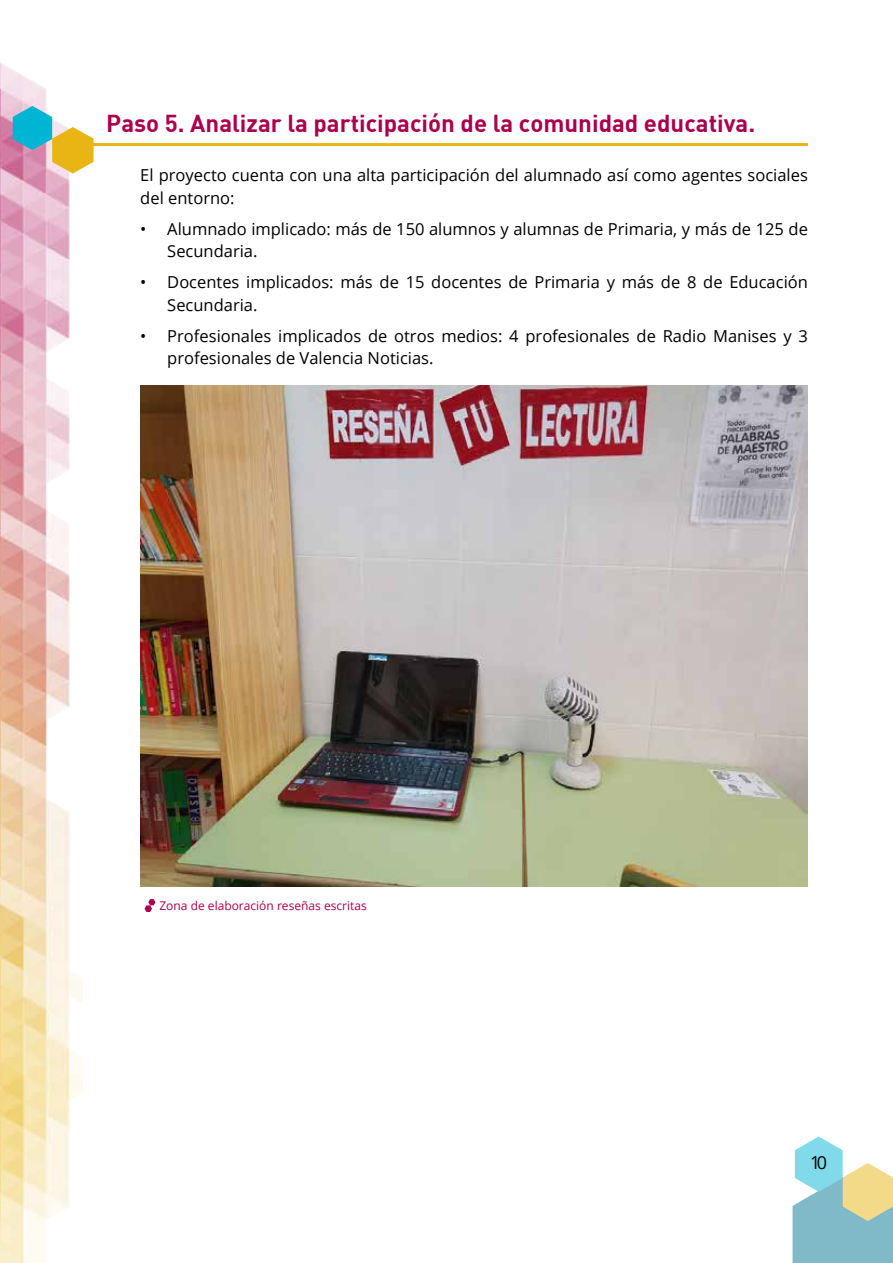
<style>
.page{position:relative;width:893px;height:1263px;background:#fff}
.page>*{position:absolute;margin:0;border:0;box-sizing:border-box;transform-origin:0 0}
.t1{font:700 24px "DIN";color:#ab004d}
.t2{font:18px "Open Sans";color:#000}
.t3{font:16.5px/22.5px "Open Sans";color:#000}
.t4{font:12px "Open Sans";color:#ab004d}
</style>
<div class="page">
<svg style="left:792px;top:1136px;width:101px;height:127px"></svg>
<img style="left:0;top:62px;width:83px;height:1201px">
<hr style="left:86px;top:143px;width:722px;height:3px;background:#e8b514">
<svg style="left:13px;top:106px;width:81px;height:67px"></svg>
<svg style="left:145px;top:899px;width:10px;height:13px"></svg>
<img style="left:140px;top:386px;width:668px;height:500px">
<h1 class="t1" style="left:106px;top:107px;width:650px">Paso 5. Analizar la participación de la comunidad educativa.</h1>
<p class="t3" style="left:140px;top:163px;width:669px">El proyecto cuenta con una alta participación del alumnado así como agentes sociales del entorno:</p>
<p class="t3" style="left:167px;top:217px;width:642px;text-indent:-27px">• Alumnado implicado: más de 150 alumnos y alumnas de Primaria, y más de 125 de<br>Secundaria.</p>
<p class="t3" style="left:167px;top:270px;width:642px;text-indent:-27px">• Docentes implicados: más de 15 docentes de Primaria y más de 8 de Educación<br>Secundaria.</p>
<p class="t3" style="left:167px;top:324px;width:642px;text-indent:-27px">• Profesionales implicados de otros medios: 4 profesionales de Radio Manises y 3 profesionales de Valencia Noticias.</p>
<p class="t4" style="left:159px;top:897px;width:209px">Zona de elaboración reseñas escritas</p>
<p class="t2" style="left:810px;top:1150px;width:19px">10</p>
</div>
